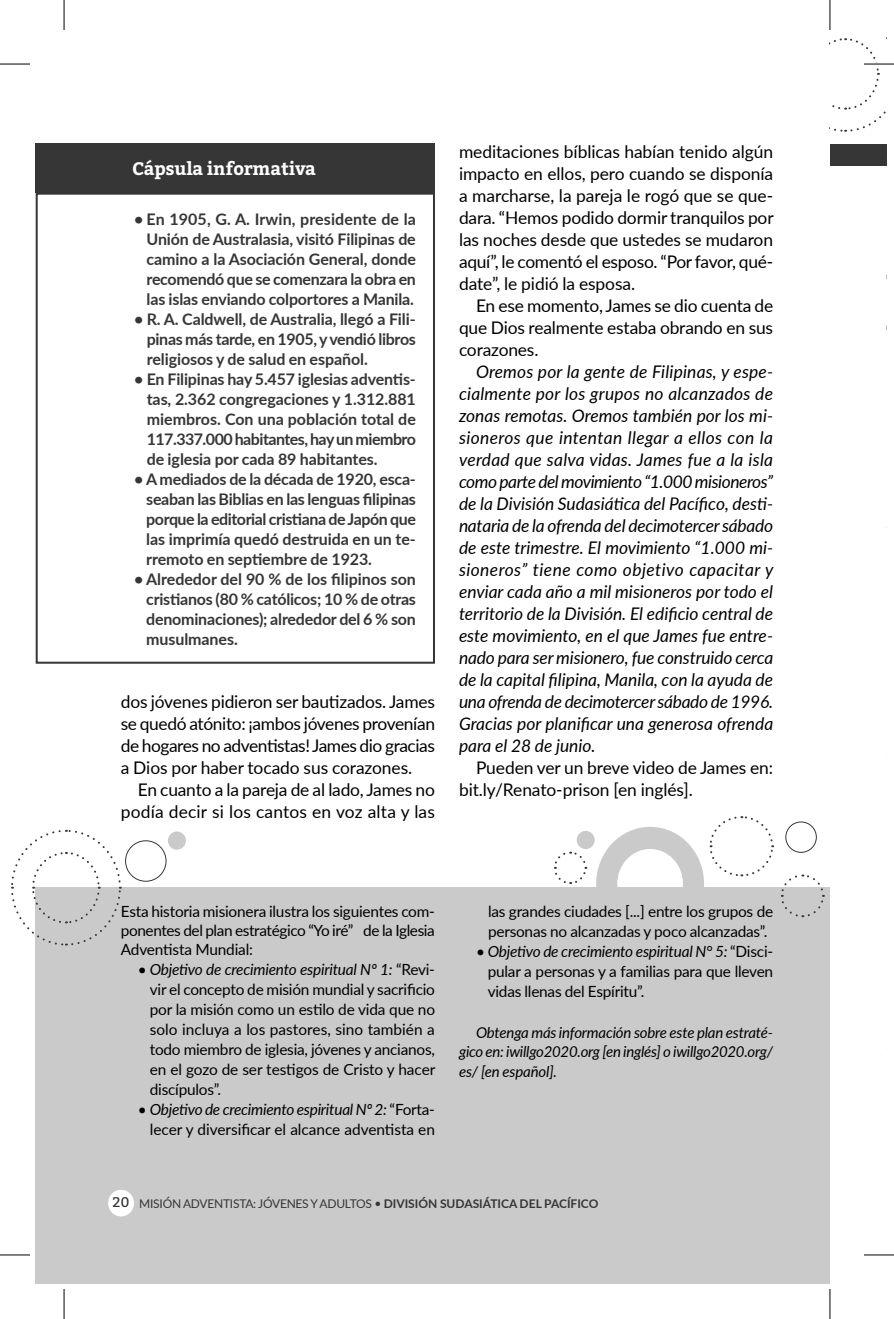
<style>
.page{position:relative;width:894px;height:1319px;background:#fff}
.page>*{position:absolute;margin:0;border:0;box-sizing:border-box;transform-origin:0 0}
.t1{font:700 18px "Bitter";letter-spacing:-.01em;color:#fff}
.t2{font:italic 17.4px/22px "Lato";color:#000;text-align:justify}
.t3{font:17.4px/22px "Lato";letter-spacing:-.01em;color:#000;text-align:justify}
.t4{font:700 16px/20px "Lato";letter-spacing:-.01em;color:#363636;text-align:justify}
.t5{font:15.4px/20px "Lato";letter-spacing:-.015em;color:#000;text-align:justify}
.t6{font:italic 15px/19.4px "Lato";letter-spacing:-.02em;color:#000;text-align:justify}
.t7{font:12px "Lato";letter-spacing:-.02em;color:#363636}
.s1{font-style:italic}
.s2{font-family:"Bitter";font-size:14px}
.s3{font-weight:700}
</style>
<div class="page">
<svg style="left:829px;top:38px;width:57px;height:94px"></svg>
<div style="left:829px;top:144px;width:57px;height:22px;background:#363636"></div>
<div style="left:36px;top:887px;width:793px;height:396px;background:#cacaca"></div>
<div style="left:36px;top:143px;width:399px;height:50px;background:#363636"></div>
<div style="left:36px;top:193px;width:399px;height:471px;border:2px solid #363636"></div>
<svg style="left:554px;top:851px;width:33px;height:33px"></svg>
<div style="left:168px;top:831px;width:18px;height:18px;background:#cacaca;border-radius:50%"></div>
<div style="left:576px;top:831px;width:18px;height:18px;background:#cacaca;border-radius:50%"></div>
<svg style="left:11px;top:829px;width:111px;height:117px"></svg>
<div style="left:125px;top:840px;width:41px;height:41px;border:1px solid #363636;border-radius:50%"></div>
<svg style="left:596px;top:816px;width:228px;height:102px"></svg>
<div style="left:108px;top:1189px;width:26px;height:27px;background:#fff;border-radius:50%"></div>
<hr style="left:863px;top:63px;width:30px;height:2px;background:#fff">
<hr style="left:0;top:64px;width:30px;height:1px;background:#000">
<hr style="left:863px;top:64px;width:30px;height:1px;background:#000">
<hr style="left:0;top:1254px;width:30px;height:1px;background:#000">
<hr style="left:863px;top:1254px;width:30px;height:1px;background:#000">
<hr style="left:64px;top:0;width:1px;height:30px;background:#000">
<hr style="left:64px;top:1289px;width:1px;height:30px;background:#000">
<hr style="left:829px;top:0;width:1px;height:30px;background:#000">
<hr style="left:829px;top:1289px;width:1px;height:30px;background:#000">
<p class="t1" style="left:132px;top:157px;width:185px">Cápsula informativa</p>
<p class="t4" style="left:147px;top:208px;width:271px;text-indent:-12px">• En 1905, G. A. Irwin, presidente de la Unión de Australasia, visitó Filipinas de camino a la Asociación General, donde recomendó que se comenzara la obra en las islas enviando colportores a Manila.</p>
<p class="t4" style="left:147px;top:308px;width:270px;text-indent:-13px">• R. A. Caldwell, de Australia, llegó a Fili&shy;pinas más tarde, en 1905, y vendió libros religiosos y de salud en español.</p>
<p class="t4" style="left:147px;top:368px;width:271px;text-indent:-13px">• En Filipinas hay 5.457 iglesias adventis&shy;tas, 2.362 congregaciones y 1.312.881 miembros. Con una población total de 117.337.000 habitantes, hay un miembro de iglesia por cada 89 habitantes.</p>
<p class="t4" style="left:146px;top:468px;width:271px;text-indent:-12px">• A mediados de la década de 1920, esca&shy;seaban las Biblias en las lenguas filipinas porque la editorial cristiana de Japón que las imprimía quedó destruida en un te&shy;rremoto en septiembre de 1923.</p>
<p class="t4" style="left:146px;top:568px;width:271px;text-indent:-12px">• Alrededor del 90 % de los filipinos son cristianos (80 % católicos; 10 % de otras denominaciones); alrededor del 6 % son musulmanes.</p>
<p class="t3" style="left:121px;top:690px;width:316px">dos jóvenes pidieron ser bautizados. James se quedó atónito: ¡ambos jóvenes provenían de hogares no adventistas! James dio gracias a Dios por haber tocado sus corazones.</p>
<p class="t3" style="left:121px;top:778px;width:316px;text-align:right">En cuanto a la pareja de al lado, James no podía decir si los cantos en voz alta y las</p>
<p class="t3" style="left:459px;top:140px;width:316px">meditaciones bíblicas habían tenido algún impacto en ellos, pero cuando se disponía a marcharse, la pareja le rogó que se que&shy;dara. “Hemos podido dormir tranquilos por las noches desde que ustedes se mudaron aquí”, le comentó el esposo. “Por favor, qué&shy;date”, le pidió la esposa.</p>
<p class="t3" style="left:459px;top:294px;width:316px;text-indent:17px">En ese momento, James se dio cuenta de que Dios realmente estaba obrando en sus corazones.</p>
<p class="t2" style="left:459px;top:360px;width:316px;text-indent:17px">Oremos por la gente de Filipinas, y espe&shy;cialmente por los grupos no alcanzados de zonas remotas. Oremos también por los mi&shy;sioneros que intentan llegar a ellos con la verdad que salva vidas. James fue a la isla como parte del movimiento “1.000 misioneros” de la División Sudasiática del Pacífico, desti&shy;nataria de la ofrenda del decimotercer sábado de este trimestre. El movimiento “1.000 mi&shy;sioneros” tiene como objetivo capacitar y enviar cada año a mil misioneros por todo el territorio de la División. El edificio central de este movimiento, en el que James fue entre&shy;nado para ser misionero, fue construido cerca de la capital filipina, Manila, con la ayuda de una ofrenda de decimotercer sábado de 1996.<br>Gracias por planificar una generosa ofrenda para el 28 de junio.</p>
<p class="t3" style="left:459px;top:756px;width:315px;text-indent:17px">Pueden ver un breve video de James en: bit.ly/Renato-prison [en inglés].</p>
<p class="t5" style="left:121px;top:900px;width:315px;line-height:19.4px">Esta historia misionera ilustra los siguientes com&shy;ponentes del plan estratégico “Yo iré” de la Iglesia Adventista Mundial:</p>
<p class="t5" style="left:150px;top:959px;width:287px;text-indent:-12px">• <span class="s1">Objetivo de crecimiento espiritual Nº 1:</span> “Revi&shy;vir el concepto de misión mundial y sacrificio por la misión como un estilo de vida que no solo incluya a los pastores, sino también a todo miembro de iglesia, jóvenes y ancianos, en el gozo de ser testigos de Cristo y hacer discípulos”.</p>
<p class="t5" style="left:138px;top:1099px;width:298px;text-align:right">• <span class="s1">Objetivo de crecimiento espiritual Nº 2:</span> “Forta&shy;lecer y diversificar el alcance adventista en</p>
<p class="t5" style="left:488px;top:900px;width:286px">las grandes ciudades [...] entre los grupos de personas no alcanzadas y poco alcanzadas”.</p>
<p class="t5" style="left:487px;top:940px;width:287px;text-indent:-12px"><span class="s1">• Objetivo de crecimiento espiritual N° 5:</span> “Disci&shy;pular a personas y a familias para que lleven vidas llenas del Espíritu”.</p>
<p class="t6" style="left:459px;top:1022px;width:315px;text-indent:17px">Obtenga más información sobre este plan estraté&shy;gico en: iwillgo2020.org [en inglés] o iwillgo2020.org/ es/ [en español].</p>
<p class="t7" style="left:112px;top:1195px;width:487px"><span class="s2">20</span> MISIÓN ADVENTISTA: JÓVENES Y ADULTOS • <span class="s3">DIVISIÓN SUDASIÁTICA DEL PACÍFICO</span></p>
</div>
